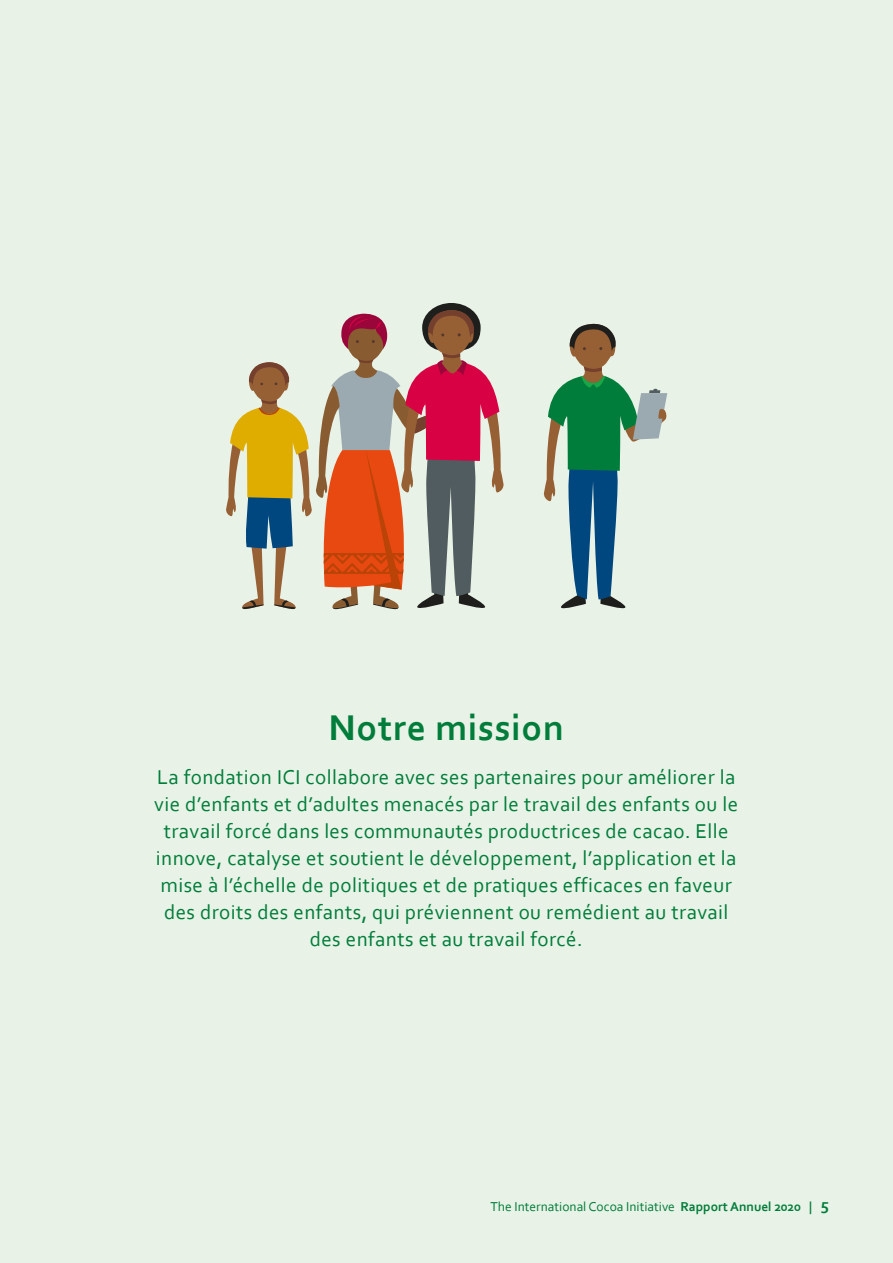
<style>
.page{position:relative;width:893px;height:1263px;background:#e8f2e6}
.page>*{position:absolute;margin:0;border:0;box-sizing:border-box;transform-origin:0 0}
.t1{font:700 37.5px "Corbel";letter-spacing:.02em;color:#007d3a}
.t2{font:21px/27px "Corbel";letter-spacing:.02em;color:#007d3a;text-align:center}
.t3{font:13.5px "Corbel";color:#007d3a}
.s1{font-weight:700}
.s2{font-weight:700;font-size:16.5px}
</style>
<div class="page">
<div style="left:422px;top:303px;width:59px;height:49px;background:#1e1e1c;border-radius:50%"></div>
<svg style="left:543px;top:323px;width:124px;height:286px"></svg>
<svg style="left:226px;top:310px;width:278px;height:299px"></svg>
<h1 class="t1" style="left:329px;top:704px;width:237px">Notre mission</h1>
<p class="t2" style="left:154px;top:763px;width:585px">La fondation ICI collabore avec ses partenaires pour améliorer la vie d’enfants et d’adultes menacés par le travail des enfants ou le travail forcé dans les communautés productrices de cacao. Elle innove, catalyse et soutient le développement, l’application et la mise à l’échelle de politiques et de pratiques efficaces en faveur des droits des enfants, qui préviennent ou remédient au travail des enfants et au travail forcé.</p>
<p class="t3" style="left:490px;top:1198px;width:340px">The International Cocoa Initiative <span class="s1">Rapport Annuel 2020 |</span> <span class="s2">5</span></p>
</div>
